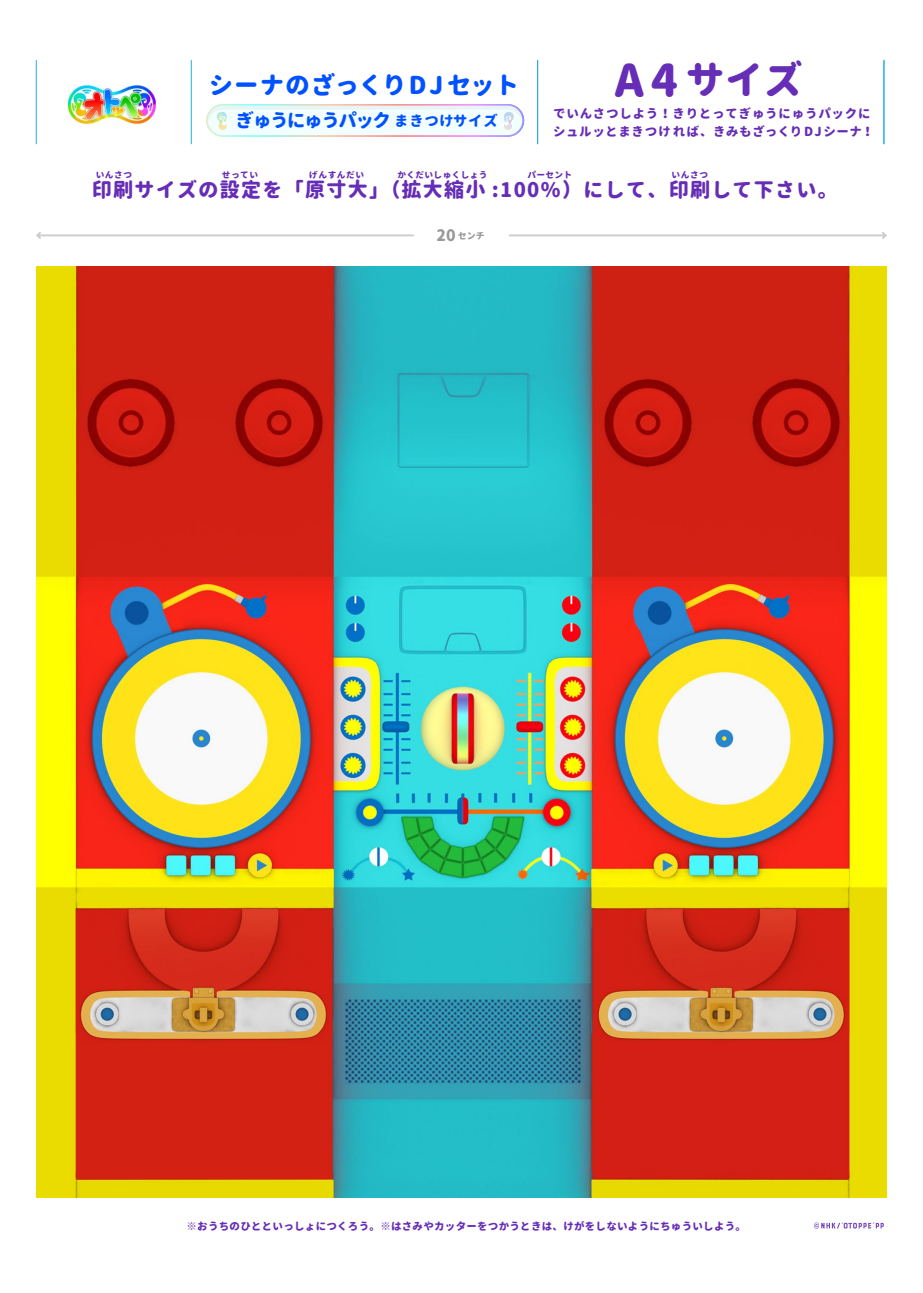
<style>
.page{position:relative;width:923px;height:1293px;background:#fff}
.page>*{position:absolute;margin:0;border:0;box-sizing:border-box;transform-origin:0 0}
.t1{font:800 39px "Gen Jyuu Gothic X";color:#662db6}
.t2{font:800 24.45px "Gen Jyuu Gothic X";letter-spacing:.05em;color:#0051ff}
.t3{font:800 19.95px "Gen Jyuu Gothic X";letter-spacing:.065em;color:#662db6}
.t4{font:800 18.45px "Gen Jyuu Gothic X";letter-spacing:-.075em;color:#0051ff}
.t5{font:800 14.4px "Gen Jyuu Gothic X";letter-spacing:.05em;color:#0051ff}
.t6{font:800 12.45px/18px "Gen Jyuu Gothic X";letter-spacing:.065em;color:#662db6}
.t7{font:800 10.5px "Gen Jyuu Gothic X";letter-spacing:.025em;color:#662db6}
.t8{font:800 9px "Gen Jyuu Gothic X";color:#999}
.t9{font:800 8.7px "Gen Jyuu Gothic X";letter-spacing:.065em;color:#662db6}
.t10{font:800 8.7px "Gen Jyuu Gothic X";letter-spacing:.04em;color:#662db6}
.s1{font-size:45.15px}
.s2{font-size:15.75px}
</style>
<div class="page">
<svg style="left:36px;top:232px;width:378px;height:7px"></svg>
<svg style="left:509px;top:232px;width:378px;height:7px"></svg>
<svg style="left:814px;top:1223px;width:70px;height:6px"></svg>
<svg style="left:206px;top:104px;width:318px;height:33px"></svg>
<hr style="left:191px;top:60px;width:1px;height:84px;background:#29abe2">
<hr style="left:36px;top:60px;width:1px;height:84px;background:#29abe2">
<hr style="left:883px;top:60px;width:1px;height:84px;background:#29abe2">
<hr style="left:537px;top:60px;width:1px;height:84px;background:#29abe2">
<img style="left:36px;top:267px;width:851px;height:931px">
<img style="left:68px;top:86px;width:88px;height:38px">
<h2 class="t2" style="left:209px;top:67px;width:312px">シーナのざっくりDJセット</h2>
<h3 class="t4" style="left:236px;top:106px;width:156px">ぎゅうにゅうパック</h3>
<h3 class="t5" style="left:394px;top:109px;width:105px">まきつけサイズ</h3>
<h1 class="t1" style="left:614px;top:51px;width:190px"><span class="s1">A4</span> サイズ</h1>
<p class="t6" style="left:553px;top:104px;width:322px">でいんさつしよう！きりとってぎゅうにゅうパックにシュルッとまきつければ、きみもざっくりDJシーナ！</p>
<p class="t9" style="left:96px;top:168px;width:38px">いんさつ</p>
<p class="t9" style="left:222px;top:168px;width:38px">せってい</p>
<p class="t9" style="left:309px;top:168px;width:56px">げんすんだい</p>
<p class="t10" style="left:397px;top:168px;width:91px">かくだいしゅくしょう</p>
<p class="t9" style="left:527px;top:168px;width:46px">パーセント</p>
<p class="t9" style="left:672px;top:168px;width:38px">いんさつ</p>
<h3 class="t3" style="left:92px;top:175px;width:748px">印刷サイズの設定を「原寸大」（拡大縮小 :100%）にして、印刷して下さい。</h3>
<p class="t8" style="left:436px;top:229px;width:50px"><span class="s2">20</span> センチ</p>
<p class="t7" style="left:187px;top:1219px;width:561px">※おうちのひとといっしょにつくろう。※はさみやカッターをつかうときは、けがをしないようにちゅういしよう。</p>
</div>
